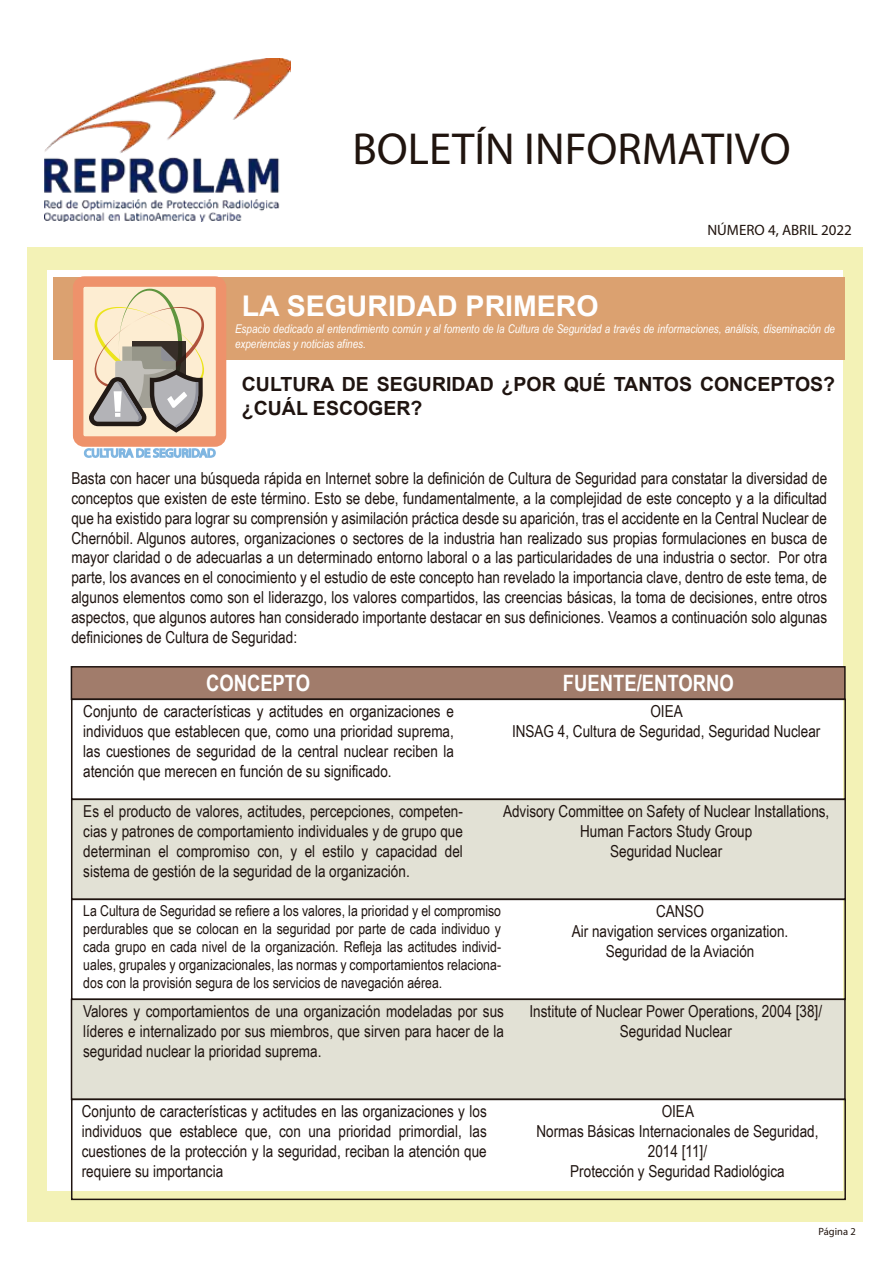
<style>
.page{position:relative;width:893px;height:1263px;background:#fff}
.page>*{position:absolute;margin:0;border:0;box-sizing:border-box;transform-origin:0 0}
.t1{font:45px "Myriad Pro";color:#20140e}
.t2{font:700 28.5px "Arial";color:#fff}
.t3{font:700 22.5px "Arial Narrow";color:#fff}
.t4{font:700 19.5px/23.4px "Arial";color:#1f1410}
.t5{font:16.5px/19.8px "Arial Narrow";color:#1f1410;text-align:justify}
.t6{font:15px/18px "Arial Narrow";color:#1f1410;text-align:justify}
.t7{font:15px "Myriad Pro";color:#20140e}
.t8{font:italic 12px/14.4px "Arial Narrow";color:#fff}
.t9{font:10.5px "Myriad Pro";color:#20140e}
</style>
<div class="page">
<div style="left:27px;top:45px;width:835px;height:1176px;background:#f3f2b6"></div>
<div style="left:27px;top:45px;width:835px;height:202px;background:#fff"></div>
<img style="left:44px;top:59px;width:246px;height:162px">
<div style="left:47px;top:270px;width:796px;height:921px;background:#fff"></div>
<div style="left:54px;top:277px;width:791px;height:82px;background:#dba170"></div>
<div style="left:73px;top:277px;width:153px;height:170px;border:10px solid #ee926b;border-radius:6px"></div>
<svg style="left:83px;top:289px;width:134px;height:169px;background:#cfc1ad"></svg>
<div style="left:71px;top:798px;width:775px;height:102px;background:#e2e1d5"></div>
<div style="left:71px;top:666px;width:775px;height:34px;background:#a17c6b;border:2px solid #1f1410"></div>
<div style="left:71px;top:698px;width:775px;height:102px;border:2px solid #1f1410"></div>
<div style="left:71px;top:898px;width:775px;height:102px;border:2px solid #1f1410"></div>
<div style="left:71px;top:998px;width:775px;height:102px;background:#e2e1d5;border:2px solid #1f1410"></div>
<div style="left:71px;top:1098px;width:775px;height:102px;border:2px solid #1f1410"></div>
<h1 class="t1" style="left:352px;top:121px;width:440px">BOLETÍN INFORMATIVO</h1>
<p class="t7" style="left:707px;top:221px;width:146px">NÚMERO 4, ABRIL 2022</p>
<h2 class="t2" style="left:242px;top:285px;width:358px">LA SEGURIDAD PRIMERO</h2>
<p class="t8" style="left:235px;top:322px;width:601px">Espacio dedicado al entendimiento común y al fomento de la Cultura de Seguridad a través de informaciones, análisis, diseminación de experiencias y noticias afines.</p>
<p class="t4" style="left:242px;top:373px;width:595px">CULTURA DE SEGURIDAD ¿POR QUÉ TANTOS CONCEPTOS? ¿CUÁL ESCOGER?</p>
<p class="t5" style="left:71px;top:468px;width:757px">Basta con hacer una búsqueda rápida en Internet sobre la definición de Cultura de Seguridad para constatar la diversidad de conceptos que existen de este término. Esto se debe, fundamentalmente, a la complejidad de este concepto y a la dificultad que ha existido para lograr su comprensión y asimilación práctica desde su aparición, tras el accidente en la Central Nuclear de Chernóbil. Algunos autores, organizaciones o sectores de la industria han realizado sus propias formulaciones en busca de mayor claridad o de adecuarlas a un determinado entorno laboral o a las particularidades de una industria o sector. Por otra parte, los avances en el conocimiento y el estudio de este concepto han revelado la importancia clave, dentro de este tema, de algunos elementos como son el liderazgo, los valores compartidos, las creencias básicas, la toma de decisiones, entre otros aspectos, que algunos autores han considerado importante destacar en sus definiciones. Veamos a continuación solo algunas definiciones de Cultura de Seguridad:</p>
<h3 class="t3" style="left:206px;top:666px;width:106px">CONCEPTO</h3>
<h3 class="t3" style="left:563px;top:666px;width:172px">FUENTE/ENTORNO</h3>
<p class="t5" style="left:83px;top:701px;width:372px">Conjunto de características y actitudes en organizaciones e individuos que establecen que, como una prioridad suprema, las cuestiones de seguridad de la central nuclear reciben la atención que merecen en función de su significado.</p>
<p class="t5" style="left:512px;top:701px;width:310px;text-align:center">OIEA<br>INSAG 4, Cultura de Seguridad, Seguridad Nuclear</p>
<p class="t5" style="left:83px;top:801px;width:381px">Es el producto de valores, actitudes, percepciones, competen&shy;cias y patrones de comportamiento individuales y de grupo que determinan el compromiso con, y el estilo y capacidad del sistema de gestión de la seguridad de la organización.</p>
<p class="t5" style="left:503px;top:801px;width:328px;text-align:center">Advisory Committee on Safety of Nuclear Installations,<br>Human Factors Study Group<br>Seguridad Nuclear</p>
<p class="t6" style="left:83px;top:901px;width:419px">La Cultura de Seguridad se refiere a los valores, la prioridad y el compromiso perdurables que se colocan en la seguridad por parte de cada individuo y cada grupo en cada nivel de la organización. Refleja las actitudes individ&shy;uales, grupales y organizacionales, las normas y comportamientos relaciona&shy;dos con la provisión segura de los servicios de navegación aérea.</p>
<p class="t5" style="left:572px;top:901px;width:218px;text-align:center">CANSO<br>Air navigation services organization.<br>Seguridad de la Aviación</p>
<p class="t5" style="left:83px;top:1001px;width:422px">Valores y comportamientos de una organización modeladas por sus líderes e internalizado por sus miembros, que sirven para hacer de la seguridad nuclear la prioridad suprema.</p>
<p class="t5" style="left:530px;top:1001px;width:294px;text-align:center">Institute of Nuclear Power Operations, 2004 [38]/<br>Seguridad Nuclear</p>
<p class="t5" style="left:82px;top:1101px;width:406px">Conjunto de características y actitudes en las organizaciones y los individuos que establece que, con una prioridad primordial, las cuestiones de la protección y la seguridad, reciban la atención que requiere su importancia</p>
<p class="t5" style="left:536px;top:1101px;width:284px;text-align:center">OIEA<br>Normas Básicas Internacionales de Seguridad,<br>2014 [11]/<br>Protección y Seguridad Radiológica</p>
<p class="t9" style="left:819px;top:1225px;width:39px">Página 2</p>
</div>
